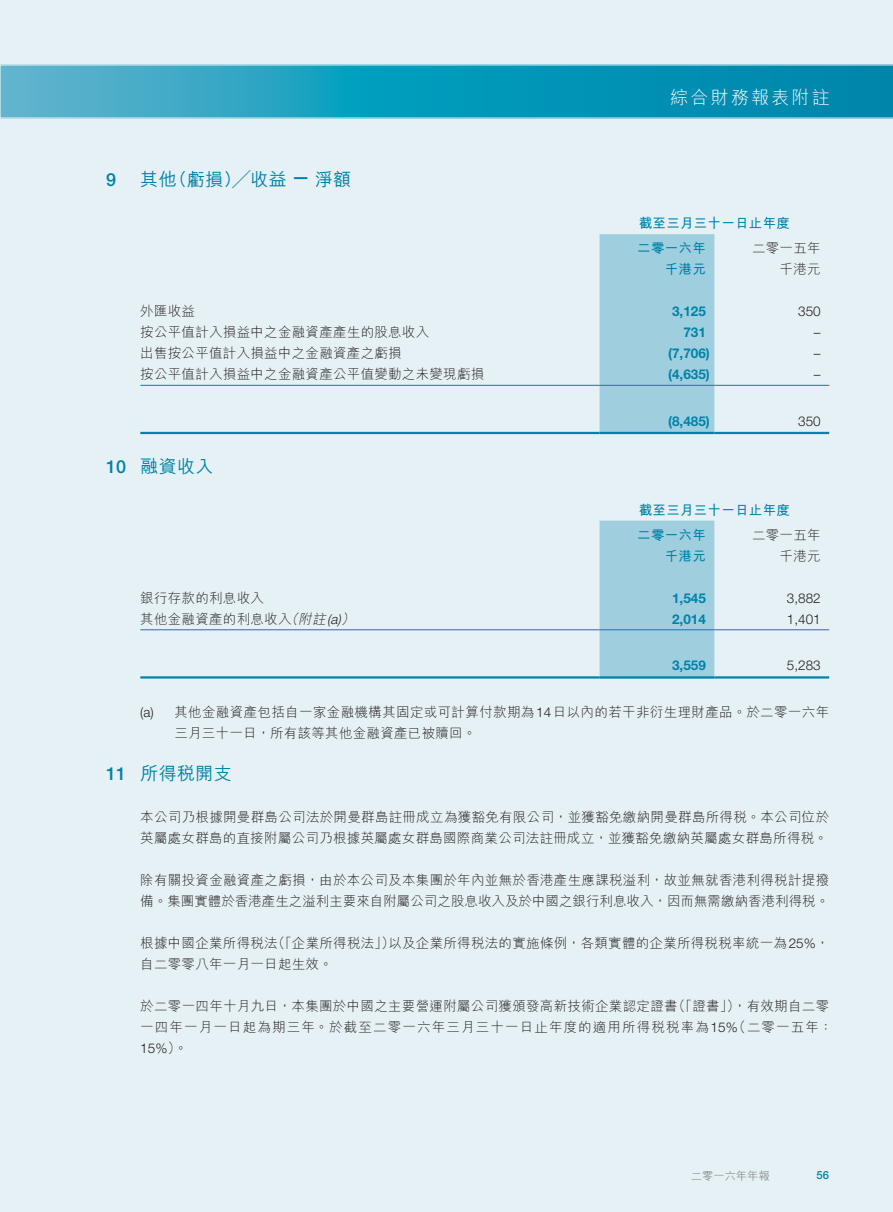
<style>
.page{position:relative;width:893px;height:1212px;background:#e6f1f6}
.page>*{position:absolute;margin:0;border:0;box-sizing:border-box;transform-origin:0 0}
.t1{font:18px "M Hei HK Medium B5 pc H";letter-spacing:.02em;color:#0083a9}
.t2{font:18px "M Hei HK Light B5 pc H";letter-spacing:.12em;color:#fff}
.t3{font:500 18px "Helvetica Neue LT Std";color:#0083a9}
.t4{font:13.5px/21px "M Hei HK Light B5 pc H";letter-spacing:.02em;color:#231f20}
.t5{font:700 13.5px "Helvetica Neue LT Std";color:#0083a9}
.t6{font:13.5px/25.2px "M Hei HK Bold B5 pc H";letter-spacing:.02em;color:#0083a9}
.t7{font:300 13.5px "Helvetica Neue LT Std";color:#231f20}
.t8{font:11.25px "M Hei HK Light B5 pc H";color:#6d6e70}
.t9{font:500 11.25px "Helvetica Neue LT Std";color:#0083a9}
.s1{font-family:"Helvetica Neue LT Std";font-weight:500}
.s2{font-style:italic}
.s3{font-family:"Helvetica Neue LT Std";font-weight:300;font-style:italic}
.s4{font-family:"Helvetica Neue LT Std";font-weight:300}
.s5{font-family:"M Hei HK Light B5 pc H";font-weight:400}
</style>
<div class="page">
<svg style="left:0;top:65px;width:893px;height:53px;background:#1b9cbc"></svg>
<div style="left:600px;top:234px;width:114px;height:198px;background:#9fcedf"></div>
<hr style="left:140px;top:385px;width:460px;height:1px;background:#0083a9">
<hr style="left:600px;top:385px;width:114px;height:1px;background:#0083a9">
<hr style="left:714px;top:385px;width:115px;height:1px;background:#0083a9">
<hr style="left:140px;top:432px;width:460px;height:2px;background:#0083a9">
<hr style="left:600px;top:432px;width:114px;height:2px;background:#0083a9">
<hr style="left:714px;top:432px;width:115px;height:2px;background:#0083a9">
<div style="left:600px;top:521px;width:114px;height:155px;background:#9fcedf"></div>
<hr style="left:140px;top:629px;width:460px;height:1px;background:#0083a9">
<hr style="left:600px;top:629px;width:114px;height:1px;background:#0083a9">
<hr style="left:714px;top:629px;width:115px;height:1px;background:#0083a9">
<hr style="left:140px;top:676px;width:460px;height:2px;background:#0083a9">
<hr style="left:600px;top:676px;width:114px;height:2px;background:#0083a9">
<hr style="left:714px;top:676px;width:115px;height:2px;background:#0083a9">
<h1 class="t3" style="left:106px;top:169px;width:12px">9</h1>
<h1 class="t1" style="left:140px;top:173px;width:212px">其他（虧損）╱收益 <span class="s1">—</span> 淨額</h1>
<h1 class="t2" style="left:670px;top:90px;width:161px">綜合財務報表附註</h1>
<p class="t6" style="left:637px;top:212px;width:154px">截至三月三十一日止年度二零一六年</p>
<p class="t4" style="left:752px;top:240px;width:70px">二零一五年</p>
<p class="t6" style="left:665px;top:259px;width:43px">千港元</p>
<p class="t4" style="left:780px;top:261px;width:43px">千港元</p>
<p class="t4" style="left:140px;top:303px;width:56px">外匯收益</p>
<p class="t5" style="left:672px;top:304px;width:35px">3,125</p>
<p class="t7" style="left:798px;top:304px;width:24px">350</p>
<p class="t4" style="left:140px;top:324px;width:290px">按公平值計入損益中之金融資產產生的股息收入</p>
<p class="t5" style="left:683px;top:325px;width:24px">731</p>
<p class="t7" style="left:814px;top:325px;width:8px">–</p>
<p class="t4" style="left:140px;top:345px;width:263px">出售按公平值計入損益中之金融資產之虧損</p>
<p class="t5" style="left:668px;top:346px;width:43px">(7,706)</p>
<p class="t7" style="left:814px;top:346px;width:8px">–</p>
<p class="t4" style="left:140px;top:366px;width:345px">按公平值計入損益中之金融資產公平值變動之未變現虧損</p>
<p class="t5" style="left:668px;top:367px;width:43px">(4,635)</p>
<p class="t7" style="left:814px;top:367px;width:8px">–</p>
<p class="t5" style="left:668px;top:413px;width:43px">(8,485)</p>
<p class="t7" style="left:798px;top:413px;width:24px">350</p>
<h1 class="t1" style="left:106px;top:459px;width:109px"><span class="s1">10</span> 融資收入</h1>
<p class="t6" style="left:637px;top:499px;width:154px">截至三月三十一日止年度二零一六年</p>
<p class="t4" style="left:752px;top:526px;width:70px">二零一五年</p>
<p class="t6" style="left:665px;top:545px;width:43px">千港元</p>
<p class="t4" style="left:780px;top:547px;width:43px">千港元</p>
<p class="t4" style="left:140px;top:589px;width:125px">銀行存款的利息收入</p>
<p class="t5" style="left:672px;top:590px;width:35px">1,545</p>
<p class="t7" style="left:787px;top:590px;width:35px">3,882</p>
<p class="t4" style="left:140px;top:610px;width:218px">其他金融資產的利息收入<span class="s2">（附註</span><span class="s3">(a)</span><span class="s2">）</span></p>
<p class="t5" style="left:672px;top:611px;width:35px">2,014</p>
<p class="t7" style="left:787px;top:611px;width:35px">1,401</p>
<p class="t5" style="left:672px;top:658px;width:35px">3,559</p>
<p class="t7" style="left:787px;top:658px;width:35px">5,283</p>
<p class="t4" style="left:174px;top:703px;width:656px;text-indent:-34px"><span class="s4">(a)</span> 其他金融資產包括自一家金融機構其固定或可計算付款期為<span class="s4">14</span>日以內的若干非衍生理財產品。於二零一六年三月三十一日，所有該等其他金融資產已被贖回。</p>
<h1 class="t1" style="left:106px;top:767px;width:127px"><span class="s1">11</span> 所得稅開支</h1>
<p class="t4" style="left:140px;top:808px;width:690px">本公司乃根據開曼群島公司法於開曼群島註冊成立為獲豁免有限公司，並獲豁免繳納開曼群島所得稅。本公司位於英屬處女群島的直接附屬公司乃根據英屬處女群島國際商業公司法註冊成立，並獲豁免繳納英屬處女群島所得稅。</p>
<p class="t4" style="left:140px;top:871px;width:690px">除有關投資金融資產之虧損，由於本公司及本集團於年內並無於香港產生應課稅溢利，故並無就香港利得稅計提撥備。集團實體於香港產生之溢利主要來自附屬公司之股息收入及於中國之銀行利息收入，因而無需繳納香港利得稅。</p>
<p class="t4" style="left:140px;top:934px;width:690px">根據中國企業所得稅法（「企業所得稅法」）以及企業所得稅法的實施條例，各類實體的企業所得稅稅率統一為<span class="s4">25%</span>，自二零零八年一月一日起生效。</p>
<p class="t4" style="left:140px;top:997px;width:694px">於二零一四年十月九日，本集團於中國之主要營運附屬公司獲頒發高新技術企業認定證書（「證書」），有效期自二零一四年一月一日起為期三年。於截至二零一六年三月三十一日止年度的適用所得稅稅率為<span class="s4">15%</span>（二零一五年：</p>
<p class="t7" style="left:140px;top:1040px;width:49px">15%<span class="s5">）。</span></p>
<p class="t8" style="left:691px;top:1171px;width:80px">二零一六年年報</p>
<p class="t9" style="left:816px;top:1168px;width:14px">56</p>
</div>
